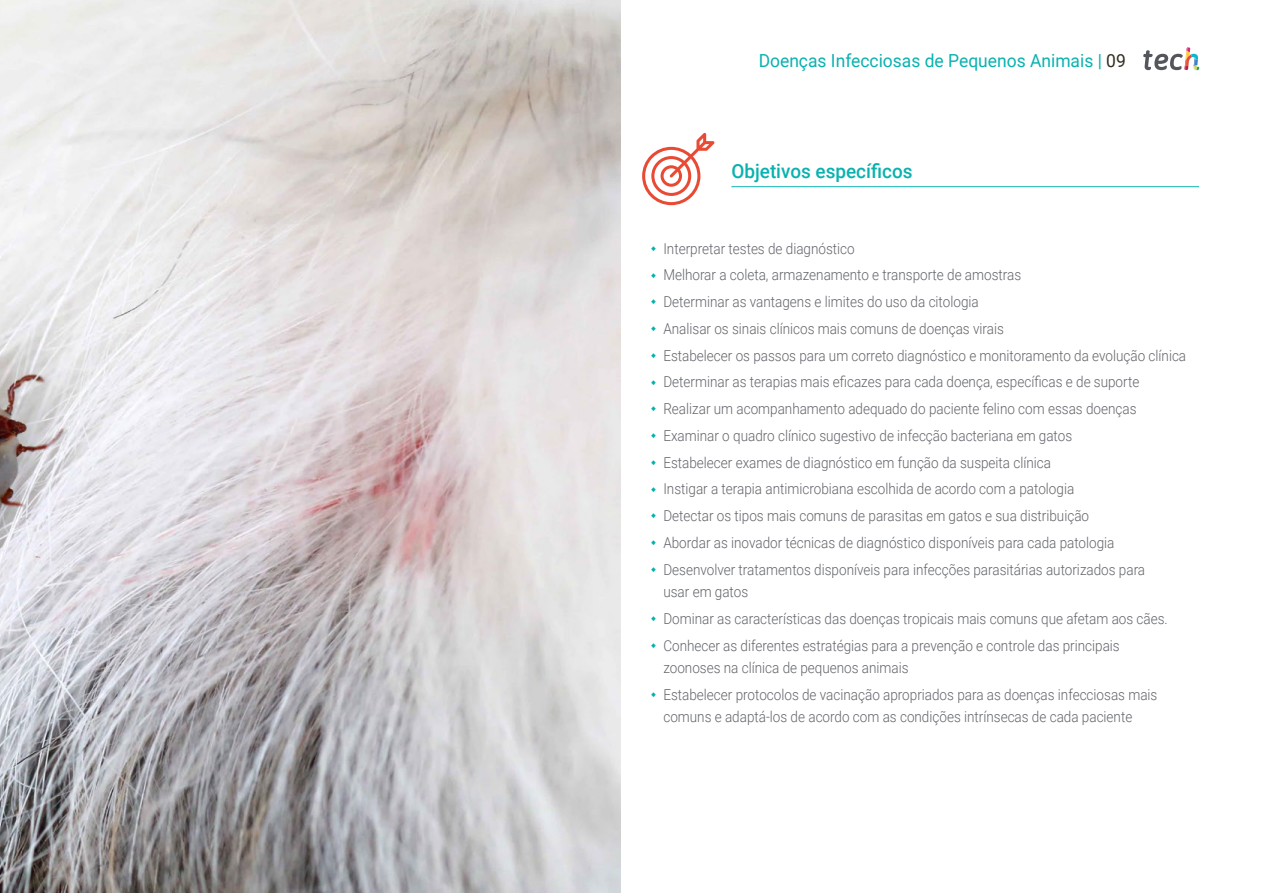
<style>
.page{position:relative;width:1263px;height:893px;background:#fff}
.page>*{position:absolute;margin:0;border:0;box-sizing:border-box;transform-origin:0 0}
.t1{font:500 19.5px "Roboto";color:#09b2af}
.t2{font:18px "Roboto";color:#09b2af}
.t3{font:300 15px/26.7px "Roboto";color:#61646a;scale:.9 1}
.s1{color:#00b0ae}
.s2{color:#312e20}
</style>
<div class="page">
<svg style="left:1143px;top:47px;width:56px;height:24px"></svg>
<img style="left:0;top:0;width:621px;height:893px">
<hr style="left:731px;top:186px;width:468px;height:1px;background:#09b2af">
<svg style="left:642px;top:133px;width:72px;height:72px"></svg>
<p class="t2" style="left:759px;top:48px;width:369px">Doenças Infecciosas de Pequenos Animais <span class="s1">|</span> <span class="s2">09</span></p>
<h1 class="t1" style="left:731px;top:158px;width:183px">Objetivos específicos</h1>
<p class="t3" style="left:663px;top:234px;width:582px">Interpretar testes de diagnóstico<br>Melhorar a coleta, armazenamento e transporte de amostras<br>Determinar as vantagens e limites do uso da citologia<br>Analisar os sinais clínicos mais comuns de doenças virais<br>Estabelecer os passos para um correto diagnóstico e monitoramento da evolução clínica Determinar as terapias mais eficazes para cada doença, específicas e de suporte Realizar um acompanhamento adequado do paciente felino com essas doenças Examinar o quadro clínico sugestivo de infecção bacteriana em gatos<br>Estabelecer exames de diagnóstico em função da suspeita clínica<br>Instigar a terapia antimicrobiana escolhida de acordo com a patologia<br>Detectar os tipos mais comuns de parasitas em gatos e sua distribuição<br>Abordar as inovador técnicas de diagnóstico disponíveis para cada patologia Desenvolver tratamentos disponíveis para infecções parasitárias autorizados para</p>
<p class="t3" style="left:663px;top:578px;width:562px">usar em gatos<br>Dominar as características das doenças tropicais mais comuns que afetam aos cães.<br>Conhecer as diferentes estratégias para a prevenção e controle das principais</p>
<p class="t3" style="left:663px;top:654px;width:550px">zoonoses na clínica de pequenos animais<br>Estabelecer protocolos de vacinação apropriados para as doenças infecciosas mais</p>
<p class="t3" style="left:663px;top:703px;width:523px">comuns e adaptá-los de acordo com as condições intrínsecas de cada paciente</p>
</div>
